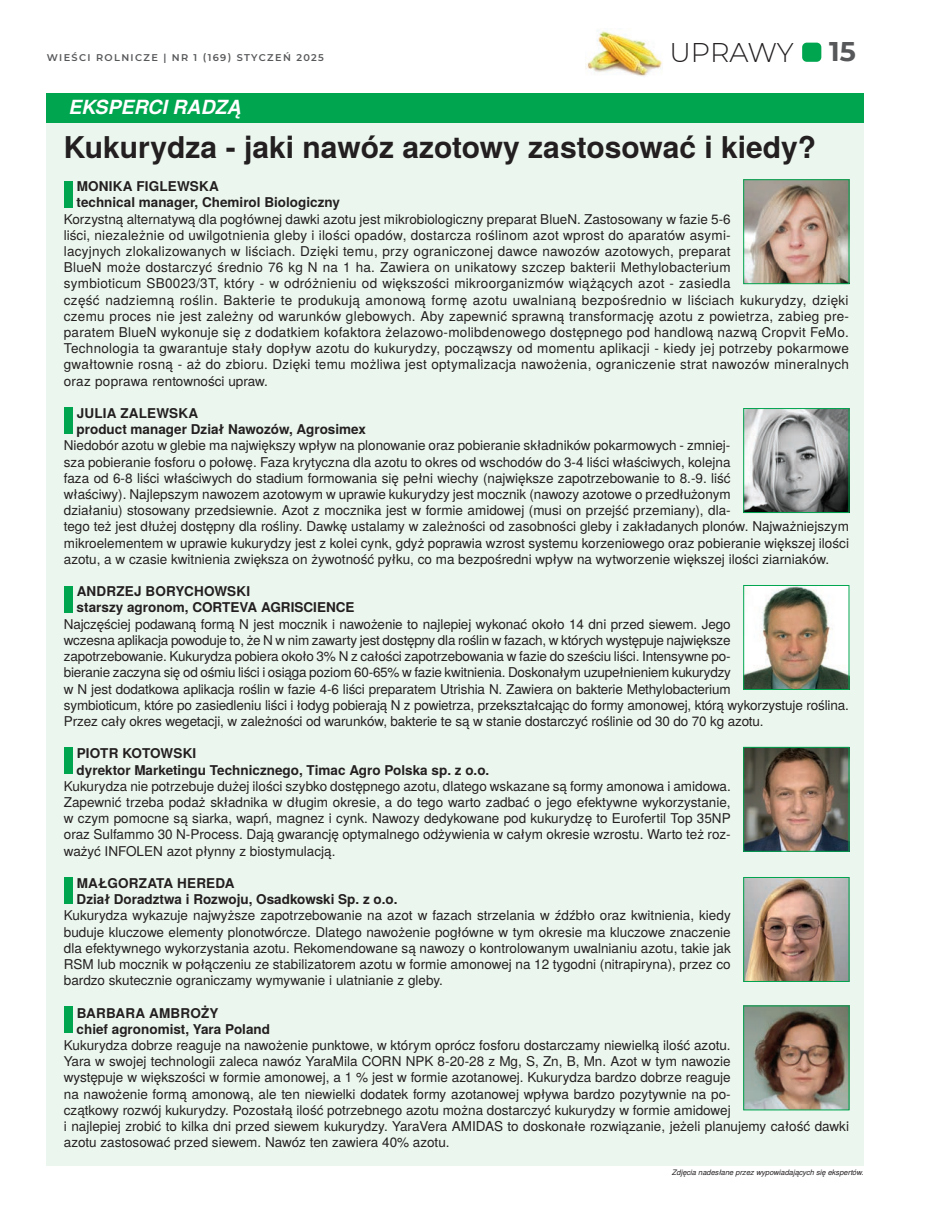
<style>
.page{position:relative;width:932px;height:1225px;background:#fff}
.page>*{position:absolute;margin:0;border:0;box-sizing:border-box;transform-origin:0 0}
.t1{font:700 30px "Te X Gyre Heros";color:#231f20}
.t2{font:300 27px "Montserrat";letter-spacing:-.01em;color:#231f20}
.t3{font:700 27px "Montserrat";color:#57585a}
.t4{font:italic 700 19.5px "Te X Gyre Heros";color:#fff}
.t5{font:13.5px/16.2px "Te X Gyre Heros";color:#231f20}
.t6{font:13.5px/16.2px "Te X Gyre Heros";letter-spacing:.02em;color:#231f20}
.t7{font:700 13.5px/16.2px "Te X Gyre Heros";color:#231f20}
.t8{font:600 9.75px "Montserrat";letter-spacing:.14em;color:#57585a}
.t9{font:italic 7.5px "Te X Gyre Heros";color:#231f20}
</style>
<div class="page">
<div style="left:801px;top:43px;width:20px;height:19px;background:#00a54f;border-radius:5px"></div>
<div style="left:47px;top:94px;width:816px;height:1071px;background:#ebf6ee"></div>
<div style="left:47px;top:94px;width:816px;height:29px;background:#00a54f"></div>
<img style="left:745px;top:181px;width:101px;height:101px">
<div style="left:743px;top:179px;width:105px;height:105px;border:1px solid #00a54f"></div>
<img style="left:745px;top:410px;width:101px;height:101px">
<div style="left:743px;top:408px;width:105px;height:105px;border:1px solid #00a54f"></div>
<img style="left:745px;top:587px;width:101px;height:100px">
<div style="left:743px;top:585px;width:105px;height:104px;border:1px solid #00a54f"></div>
<img style="left:745px;top:749px;width:101px;height:100px">
<div style="left:743px;top:747px;width:105px;height:104px;border:1px solid #00a54f"></div>
<img style="left:745px;top:879px;width:101px;height:100px">
<div style="left:743px;top:877px;width:105px;height:104px;border:1px solid #00a54f"></div>
<img style="left:745px;top:1007px;width:101px;height:101px">
<div style="left:743px;top:1005px;width:105px;height:105px;border:1px solid #00a54f"></div>
<div style="left:64px;top:407px;width:8px;height:27px;background:#00a54f"></div>
<div style="left:64px;top:181px;width:8px;height:27px;background:#00a54f"></div>
<div style="left:64px;top:585px;width:8px;height:27px;background:#00a54f"></div>
<div style="left:64px;top:747px;width:8px;height:27px;background:#00a54f"></div>
<div style="left:64px;top:877px;width:8px;height:27px;background:#00a54f"></div>
<div style="left:64px;top:1006px;width:8px;height:26px;background:#00a54f"></div>
<img style="left:585px;top:30px;width:77px;height:46px">
<p class="t8" style="left:47px;top:51px;width:278px">WIEŚCI ROLNICZE | NR 1 (169) STYCZEŃ 2025</p>
<h2 class="t2" style="left:669px;top:34px;width:126px">UPRAWY</h2>
<h2 class="t3" style="left:829px;top:32px;width:28px">15</h2>
<h3 class="t4" style="left:69px;top:92px;width:174px">EKSPERCI RADZĄ</h3>
<h1 class="t1" style="left:64px;top:125px;width:753px">Kukurydza - jaki nawóz azotowy zastosować i kiedy?</h1>
<p class="t7" style="left:77px;top:177px;width:265px">MONIKA FIGLEWSKA<br>technical manager, Chemirol Biologiczny</p>
<p class="t6" style="left:64px;top:210px;width:786px">Korzystną alternatywą dla pogłównej dawki azotu jest mikrobiologiczny preparat BlueN. Zastosowany w fazie 5-6<br>liści, niezależnie od uwilgotnienia gleby i ilości opadów, dostarcza roślinom azot wprost do aparatów asymi-<br>lacyjnych zlokalizowanych w liściach. Dzięki temu, przy ograniczonej dawce nawozów azotowych, preparat<br>BlueN może dostarczyć średnio 76 kg N na 1 ha. Zawiera on unikatowy szczep bakterii Methylobacterium<br>symbioticum SB0023/3T, który - w odróżnieniu od większości mikroorganizmów wiążących azot - zasiedla<br>część nadziemną roślin. Bakterie te produkują amonową formę azotu uwalnianą bezpośrednio w liściach kukurydzy, dzięki czemu proces nie jest zależny od warunków glebowych. Aby zapewnić sprawną transformację azotu z powietrza, zabieg pre&shy;paratem BlueN wykonuje się z dodatkiem kofaktora żelazowo-molibdenowego dostępnego pod handlową nazwą Cropvit FeMo.<br>Technologia ta gwarantuje stały dopływ azotu do kukurydzy, począwszy od momentu aplikacji - kiedy jej potrzeby pokarmowe gwałtownie rosną - aż do zbioru. Dzięki temu możliwa jest optymalizacja nawożenia, ograniczenie strat nawozów mineralnych oraz poprawa rentowności upraw.</p>
<p class="t7" style="left:77px;top:404px;width:291px">JULIA ZALEWSKA<br>product manager Dział Nawozów, Agrosimex</p>
<p class="t5" style="left:64px;top:436px;width:786px">Niedobór azotu w glebie ma największy wpływ na plonowanie oraz pobieranie składników pokarmowych - zmniej-<br>sza pobieranie fosforu o połowę. Faza krytyczna dla azotu to okres od wschodów do 3-4 liści właściwych, kolejna<br>faza od 6-8 liści właściwych do stadium formowania się pełni wiechy (największe zapotrzebowanie to 8.-9. liść<br>właściwy). Najlepszym nawozem azotowym w uprawie kukurydzy jest mocznik (nawozy azotowe o przedłużonym<br>działaniu) stosowany przedsiewnie. Azot z mocznika jest w formie amidowej (musi on przejść przemiany), dla-<br>tego też jest dłużej dostępny dla rośliny. Dawkę ustalamy w zależności od zasobności gleby i zakładanych plonów. Najważniejszym mikroelementem w uprawie kukurydzy jest z kolei cynk, gdyż poprawia wzrost systemu korzeniowego oraz pobieranie większej ilości azotu, a w czasie kwitnienia zwiększa on żywotność pyłku, co ma bezpośredni wpływ na wytworzenie większej ilości ziarniaków.</p>
<p class="t7" style="left:77px;top:582px;width:279px">ANDRZEJ BORYCHOWSKI<br>starszy agronom, CORTEVA AGRISCIENCE</p>
<p class="t5" style="left:64px;top:615px;width:786px">Najczęściej podawaną formą N jest mocznik i nawożenie to najlepiej wykonać około 14 dni przed siewem. Jego<br>wczesna aplikacja powoduje to, że N w nim zawarty jest dostępny dla roślin w fazach, w których występuje największe<br>zapotrzebowanie. Kukurydza pobiera około 3% N z całości zapotrzebowania w fazie do sześciu liści. Intensywne po-<br>bieranie zaczyna się od ośmiu liści i osiąga poziom 60-65% w fazie kwitnienia. Doskonałym uzupełnieniem kukurydzy<br>w N jest dodatkowa aplikacja roślin w fazie 4-6 liści preparatem Utrishia N. Zawiera on bakterie Methylobacterium<br>symbioticum, które po zasiedleniu liści i łodyg pobierają N z powietrza, przekształcając do formy amonowej, którą wykorzystuje roślina.<br>Przez cały okres wegetacji, w zależności od warunków, bakterie te są w stanie dostarczyć roślinie od 30 do 70 kg azotu.</p>
<p class="t7" style="left:77px;top:744px;width:414px">PIOTR KOTOWSKI<br>dyrektor Marketingu Technicznego, Timac Agro Polska sp. z o.o.</p>
<p class="t5" style="left:64px;top:777px;width:668px;text-align:justify">Kukurydza nie potrzebuje dużej ilości szybko dostępnego azotu, dlatego wskazane są formy amonowa i amidowa.<br>Zapewnić trzeba podaż składnika w długim okresie, a do tego warto zadbać o jego efektywne wykorzystanie, w czym pomocne są siarka, wapń, magnez i cynk. Nawozy dedykowane pod kukurydzę to Eurofertil Top 35NP oraz Sulfammo 30 N-Process. Dają gwarancję optymalnego odżywienia w całym okresie wzrostu. Warto też roz&shy;ważyć INFOLEN azot płynny z biostymulacją.</p>
<p class="t7" style="left:77px;top:874px;width:322px">MAŁGORZATA HEREDA<br>Dział Doradztwa i Rozwoju, Osadkowski Sp. z o.o.</p>
<p class="t5" style="left:64px;top:906px;width:668px;text-align:justify">Kukurydza wykazuje najwyższe zapotrzebowanie na azot w fazach strzelania w źdźbło oraz kwitnienia, kiedy buduje kluczowe elementy plonotwórcze. Dlatego nawożenie pogłówne w tym okresie ma kluczowe znaczenie dla efektywnego wykorzystania azotu. Rekomendowane są nawozy o kontrolowanym uwalnianiu azotu, takie jak RSM lub mocznik w połączeniu ze stabilizatorem azotu w formie amonowej na 12 tygodni (nitrapiryna), przez co bardzo skutecznie ograniczamy wymywanie i ulatnianie z gleby.</p>
<p class="t7" style="left:77px;top:1004px;width:195px">BARBARA AMBROŻY<br>chief agronomist, Yara Poland</p>
<p class="t5" style="left:64px;top:1036px;width:786px">Kukurydza dobrze reaguje na nawożenie punktowe, w którym oprócz fosforu dostarczamy niewielką ilość azotu.<br>Yara w swojej technologii zaleca nawóz YaraMila CORN NPK 8-20-28 z Mg, S, Zn, B, Mn. Azot w tym nawozie<br>występuje w większości w formie amonowej, a 1 % jest w formie azotanowej. Kukurydza bardzo dobrze reaguje<br>na nawożenie formą amonową, ale ten niewielki dodatek formy azotanowej wpływa bardzo pozytywnie na po-<br>czątkowy rozwój kukurydzy. Pozostałą ilość potrzebnego azotu można dostarczyć kukurydzy w formie amidowej<br>i najlepiej zrobić to kilka dni przed siewem kukurydzy. YaraVera AMIDAS to doskonałe rozwiązanie, jeżeli planujemy całość dawki azotu zastosować przed siewem. Nawóz ten zawiera 40% azotu.</p>
<p class="t9" style="left:672px;top:1166px;width:193px">Zdjęcia nadesłane przez wypowiadających się ekspertów.</p>
</div>
